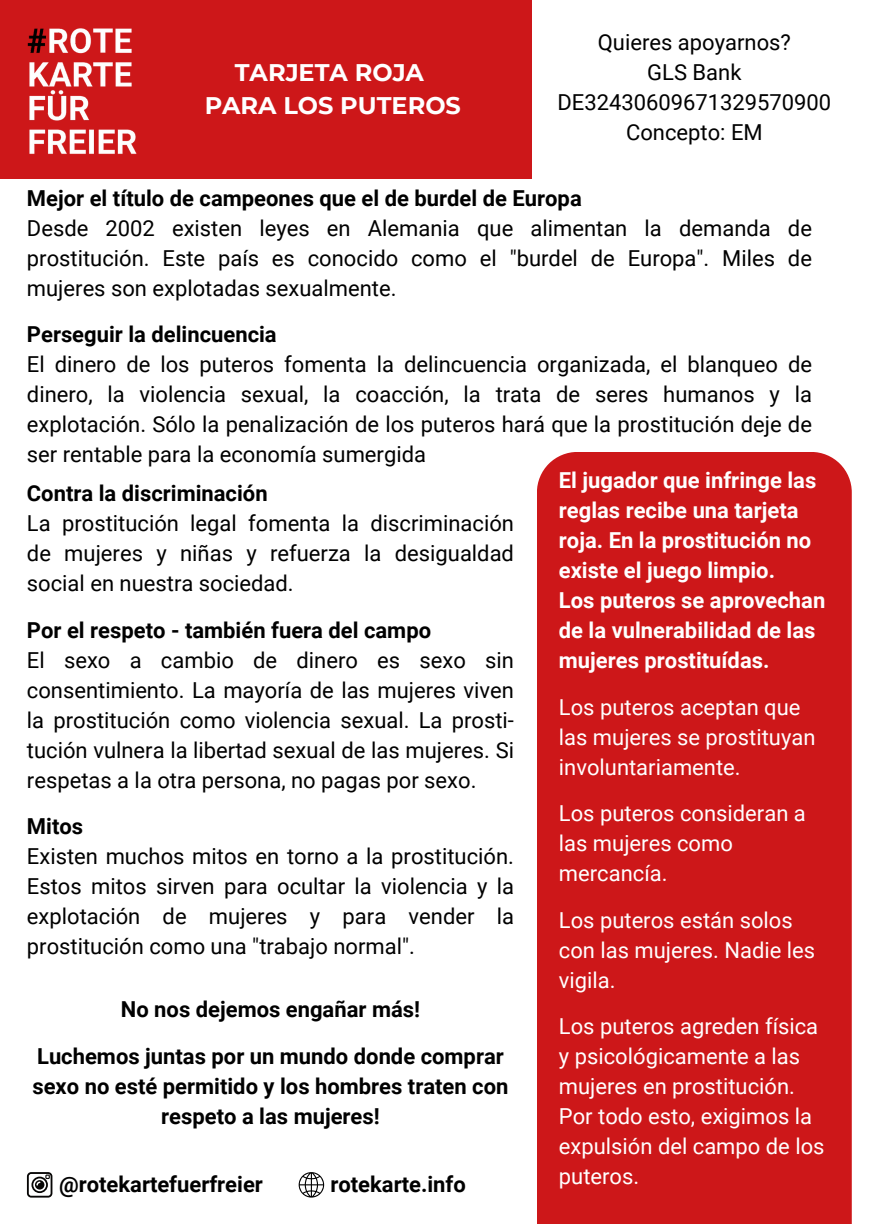
<style>
.page{position:relative;width:873px;height:1224px;background:#fff}
.page>*{position:absolute;margin:0;border:0;box-sizing:border-box;transform-origin:0 0}
.t1{font:700 24px/33px "Montserrat";color:#fff;text-align:center}
.t2{font:22px/30px "Roboto";color:#000;text-align:justify}
.t3{font:700 22px/30px "Roboto";color:#000;text-align:center}
.t4{font:22px/30px "Roboto";color:#fff}
.t5{font:700 22px/30px "Roboto";color:#fff}
</style>
<div class="page">
<div style="left:0;top:0;width:531px;height:179px;background:#cd1719"></div>
<div style="left:537px;top:452px;width:315px;height:772px;background:#cd1719"></div>
<img style="left:27px;top:28px;width:110px;height:126px">
<svg style="left:27px;top:1172px;width:25px;height:26px"></svg>
<svg style="left:299px;top:1172px;width:25px;height:26px"></svg>
<h2 class="t1" style="left:205px;top:55px;width:258px">TARJETA ROJA<br>PARA LOS PUTEROS</h2>
<p class="t2" style="left:598px;top:27px;width:195px">Quieres apoyarnos?</p>
<p class="t2" style="left:647px;top:57px;width:96px">GLS Bank</p>
<p class="t2" style="left:557px;top:87px;width:275px">DE32430609671329570900</p>
<p class="t2" style="left:626px;top:117px;width:138px">Concepto: EM</p>
<p class="t3" style="left:27px;top:183px;width:556px">Mejor el título de campeones que el de burdel de Europa</p>
<h1 class="t2" style="left:27px;top:213px;width:787px">Desde 2002 existen leyes en Alemania que alimentan la demanda de prostitución. Este país es conocido como el "burdel de Europa". Miles de mujeres son explotadas sexualmente.</h1>
<p class="t3" style="left:27px;top:320px;width:251px">Perseguir la delincuencia</p>
<p class="t2" style="left:27px;top:350px;width:787px">El dinero de los puteros fomenta la delincuencia organizada, el blanqueo de dinero, la violencia sexual, la coacción, la trata de seres humanos y la explotación. Sólo la penalización de los puteros hará que la prostitución deje de ser rentable para la economía sumergida</p>
<p class="t5" style="left:559px;top:466px;width:268px">El jugador que infringe las reglas recibe una tarjeta roja. En la prostitución no existe el juego limpio.<br>Los puteros se aprovechan de la vulnerabilidad de las mujeres prostituídas.</p>
<p class="t4" style="left:559px;top:692px;width:258px">Los puteros aceptan que las mujeres se prostituyan involuntariamente.</p>
<p class="t4" style="left:559px;top:799px;width:248px">Los puteros consideran a las mujeres como mercancía.</p>
<p class="t4" style="left:559px;top:905px;width:258px">Los puteros están solos con las mujeres. Nadie les vigila.</p>
<p class="t4" style="left:559px;top:1012px;width:261px">Los puteros agreden física y psicológicamente a las mujeres en prostitución.</p>
<p class="t4" style="left:559px;top:1102px;width:267px">Por todo esto, exigimos la expulsión del campo de los</p>
<p class="t3" style="left:59px;top:1170px;width:205px">@rotekartefuerfreier</p>
<p class="t4" style="left:559px;top:1162px;width:82px">puteros.</p>
<p class="t3" style="left:27px;top:479px;width:242px">Contra la discriminación</p>
<p class="t2" style="left:27px;top:509px;width:489px">La prostitución legal fomenta la discriminación de mujeres y niñas y refuerza la desigualdad social en nuestra sociedad.</p>
<p class="t3" style="left:27px;top:615px;width:406px">Por el respeto - también fuera del campo</p>
<p class="t2" style="left:27px;top:645px;width:489px">El sexo a cambio de dinero es sexo sin consentimiento. La mayoría de las mujeres viven la prostitución como violencia sexual. La prosti&shy;tución vulnera la libertad sexual de las mujeres. Si respetas a la otra persona, no pagas por sexo.</p>
<p class="t3" style="left:27px;top:812px;width:58px">Mitos</p>
<h2 class="t2" style="left:27px;top:842px;width:489px">Existen muchos mitos en torno a la prostitución.<br>Estos mitos sirven para ocultar la violencia y la explotación de mujeres y para vender la prostitución como una "trabajo normal".</h2>
<h2 class="t3" style="left:121px;top:995px;width:301px">No nos dejemos engañar más!</h2>
<p class="t3" style="left:32px;top:1041px;width:478px">Luchemos juntas por un mundo donde comprar sexo no esté permitido y los hombres traten con respeto a las mujeres!</p>
<p class="t3" style="left:330px;top:1170px;width:137px">rotekarte.info</p>
</div>
